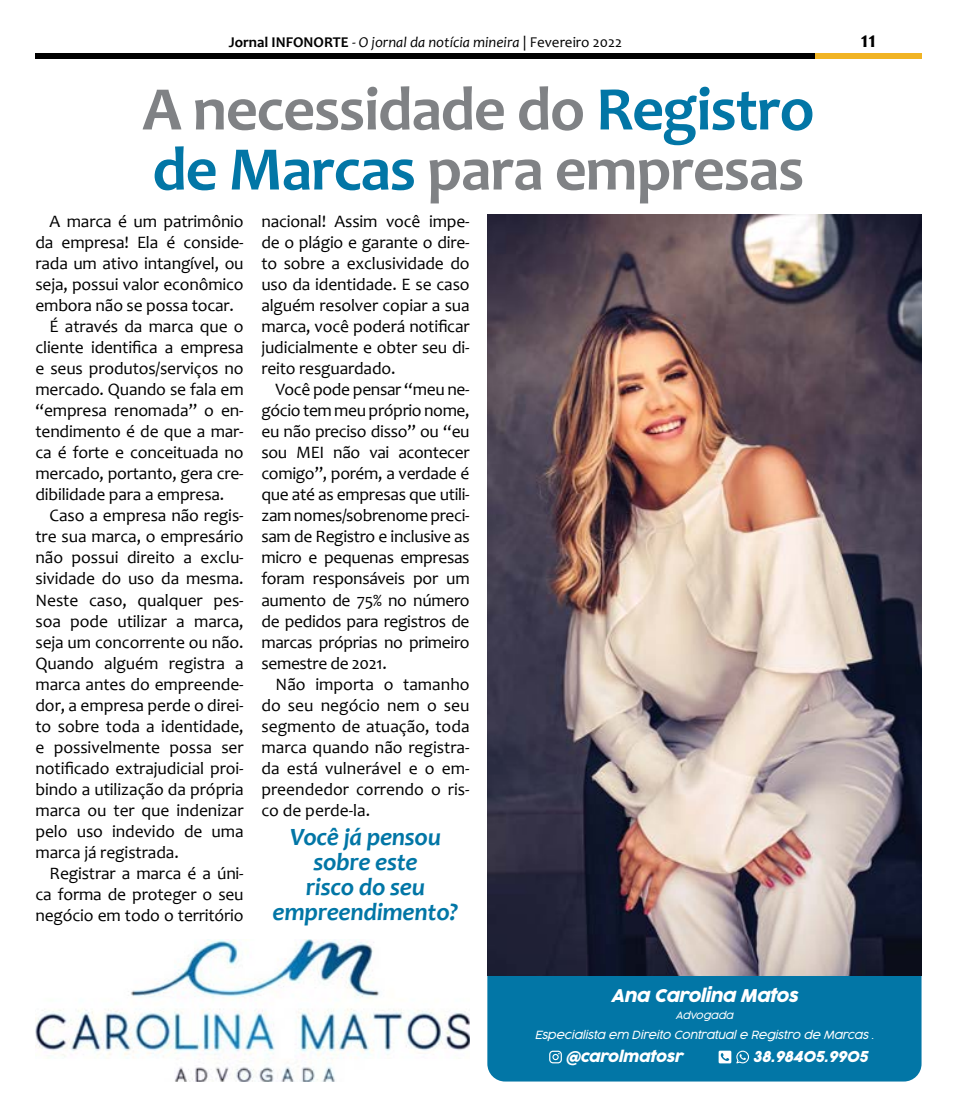
<style>
.page{position:relative;width:957px;height:1117px;background:#fff}
.page>*{position:absolute;margin:0;border:0;box-sizing:border-box;transform-origin:0 0}
.t1{font:700 62.5px/60px "Candara";letter-spacing:-.02em;color:#808285}
.t2{font:italic 700 25px/25px "Candara";letter-spacing:-.01em;color:#0276a6;text-align:center}
.t3{font:700 22.5px "Candara";color:#000}
.t4{font:17.5px/21px "Candara";letter-spacing:-.01em;color:#000;text-align:justify}
.t5{font:italic 17.5px "Cocogoose Pro";letter-spacing:-.03em;color:#fff}
.t6{font:italic 15px "Candara";color:#000}
.t7{font:italic 15px "Cocogoose Pro";letter-spacing:-.02em;color:#fff}
.t8{font:italic 300 11.25px "Cocogoose Pro";letter-spacing:-.02em;color:#fff}
.t9{font:italic 300 10px "Cocogoose Pro";letter-spacing:-.02em;color:#fff}
.s1{font-weight:700;font-style:normal}
.s2{font-style:normal}
.s3{color:#0276a6}
</style>
<div class="page">
<div style="left:487px;top:888px;width:434px;height:193px;background:#0276a6;border-radius:18px"></div>
<div style="left:815px;top:53px;width:106px;height:6px;background:#f1b424"></div>
<div style="left:35px;top:53px;width:780px;height:6px;background:#000"></div>
<img style="left:487px;top:214px;width:434px;height:760px">
<svg style="left:549px;top:1050px;width:13px;height:13px"></svg>
<svg style="left:718px;top:1050px;width:31px;height:13px"></svg>
<img style="left:35px;top:939px;width:434px;height:142px">
<p class="t6" style="left:229px;top:33px;width:395px"><span class="s1">Jornal INFONORTE</span> - O jornal da notícia mineira <span class="s2">| Fevereiro 2022</span></p>
<p class="t3" style="left:861px;top:26px;width:17px">11</p>
<h1 class="t1" style="left:142px;top:78px;width:674px">A necessidade do <span class="s3">Registro de Marcas</span> para empresas</h1>
<p class="t4" style="left:50px;top:211px;width:196px">A marca é um patrimônio</p>
<p class="t4" style="left:35px;top:232px;width:210px">da empresa! Ela é conside-</p>
<p class="t4" style="left:35px;top:253px;width:210px">rada um ativo intangível, ou</p>
<p class="t4" style="left:35px;top:274px;width:210px">seja, possui valor econômico</p>
<p class="t4" style="left:35px;top:295px;width:200px">embora não se possa tocar.</p>
<p class="t4" style="left:50px;top:316px;width:196px">É através da marca que o</p>
<p class="t4" style="left:35px;top:337px;width:210px">cliente identifica a empresa</p>
<p class="t4" style="left:35px;top:358px;width:210px">e seus produtos/serviços no</p>
<p class="t4" style="left:35px;top:379px;width:210px">mercado. Quando se fala em</p>
<p class="t4" style="left:35px;top:400px;width:210px">“empresa renomada” o en-</p>
<p class="t4" style="left:35px;top:421px;width:210px">tendimento é de que a mar-</p>
<p class="t4" style="left:35px;top:442px;width:210px">ca é forte e conceituada no</p>
<p class="t4" style="left:35px;top:463px;width:210px">mercado, portanto, gera cre-</p>
<p class="t4" style="left:35px;top:484px;width:190px">dibilidade para a empresa.</p>
<p class="t4" style="left:50px;top:505px;width:196px">Caso a empresa não regis-</p>
<p class="t4" style="left:35px;top:526px;width:210px">tre sua marca, o empresário</p>
<p class="t4" style="left:35px;top:547px;width:210px">não possui direito a exclu-</p>
<p class="t4" style="left:35px;top:568px;width:210px">sividade do uso da mesma.</p>
<p class="t4" style="left:35px;top:589px;width:210px">Neste caso, qualquer pes-</p>
<p class="t4" style="left:35px;top:610px;width:210px">soa pode utilizar a marca,</p>
<p class="t4" style="left:35px;top:631px;width:210px">seja um concorrente ou não.</p>
<p class="t4" style="left:35px;top:652px;width:210px">Quando alguém registra a</p>
<p class="t4" style="left:35px;top:673px;width:210px">marca antes do empreende-</p>
<p class="t4" style="left:35px;top:694px;width:210px">dor, a empresa perde o direi-</p>
<p class="t4" style="left:35px;top:715px;width:210px">to sobre toda a identidade,</p>
<p class="t4" style="left:35px;top:736px;width:210px">e possivelmente possa ser</p>
<p class="t4" style="left:35px;top:757px;width:210px">notificado extrajudicial proi-</p>
<p class="t4" style="left:35px;top:778px;width:210px">bindo a utilização da própria</p>
<p class="t4" style="left:35px;top:799px;width:210px">marca ou ter que indenizar</p>
<p class="t4" style="left:35px;top:820px;width:210px">pelo uso indevido de uma</p>
<p class="t4" style="left:35px;top:841px;width:145px">marca já registrada.</p>
<p class="t4" style="left:50px;top:862px;width:196px">Registrar a marca é a úni-</p>
<p class="t4" style="left:35px;top:883px;width:210px">ca forma de proteger o seu</p>
<p class="t4" style="left:35px;top:904px;width:210px">negócio em todo o território</p>
<p class="t4" style="left:261px;top:211px;width:210px">nacional! Assim você impe&shy;de o plágio e garante o dire&shy;to sobre a exclusividade do uso da identidade. E se caso alguém resolver copiar a sua marca, você poderá notificar judicialmente e obter seu di&shy;reito resguardado.</p>
<p class="t4" style="left:261px;top:379px;width:210px;text-indent:14px">Você pode pensar “meu ne&shy;gócio tem meu próprio nome, eu não preciso disso” ou “eu sou MEI não vai acontecer comigo”, porém, a verdade é que até as empresas que utili&shy;zam nomes/sobrenome preci&shy;sam de Registro e inclusive as micro e pequenas empresas foram responsáveis por um aumento de 75% no número de pedidos para registros de marcas próprias no primeiro semestre de 2021.</p>
<p class="t4" style="left:261px;top:673px;width:210px;text-indent:14px">Não importa o tamanho do seu negócio nem o seu segmento de atuação, toda marca quando não registra&shy;da está vulnerável e o em&shy;preendedor correndo o ris&shy;co de perde-la.</p>
<h2 class="t2" style="left:273px;top:823px;width:187px">Você já pensou sobre este<br>risco do seu empreendimento?</h2>
<p class="t5" style="left:611px;top:983px;width:189px">Ana Carolina Matos</p>
<p class="t9" style="left:675px;top:1008px;width:59px">Advogada</p>
<p class="t8" style="left:535px;top:1026px;width:341px">Especialista em Direito Contratual e Registro de Marcas .</p>
<p class="t7" style="left:566px;top:1046px;width:119px">@carolmatosr</p>
<p class="t7" style="left:753px;top:1046px;width:117px">38.98405.9905</p>
</div>
